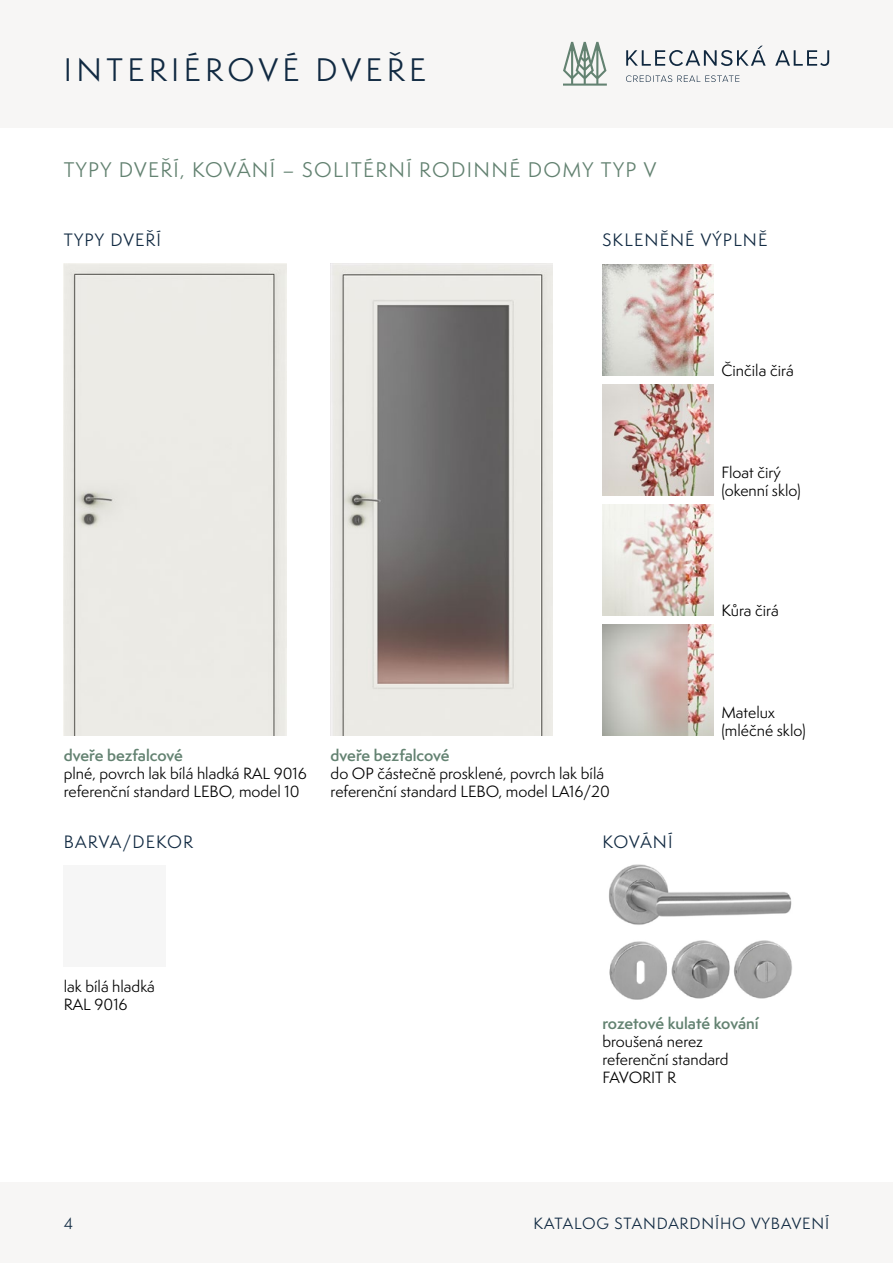
<style>
.page{position:relative;width:893px;height:1263px;background:#fff}
.page>*{position:absolute;margin:0;border:0;box-sizing:border-box;transform-origin:0 0}
.t1{font:30px "Semplicita Pro";letter-spacing:.15em;color:#112a42}
.t2{font:19.5px "Semplicita Pro";letter-spacing:.07em;color:#638271}
.t3{font:16.5px "Semplicita Pro";letter-spacing:.07em;color:#112a42}
.t4{font:15px/18px "Semplicita Pro";color:#000}
.t5{font:600 15px "Semplicita Pro";letter-spacing:-.01em;color:#638271}
.t6{font:15px "Semplicita Pro";letter-spacing:.06em;color:#112a42}
</style>
<div class="page">
<div style="left:0;top:1182px;width:893px;height:81px;background:#f7f6f5"></div>
<div style="left:0;top:0;width:893px;height:128px;background:#f7f6f5"></div>
<svg style="left:626px;top:75px;width:113px;height:7px"></svg>
<svg style="left:626px;top:46px;width:203px;height:20px"></svg>
<svg style="left:563px;top:42px;width:44px;height:44px"></svg>
<img style="left:602px;top:265px;width:111px;height:111px">
<img style="left:602px;top:385px;width:111px;height:111px">
<img style="left:602px;top:505px;width:111px;height:111px">
<img style="left:602px;top:625px;width:111px;height:111px">
<img style="left:331px;top:264px;width:222px;height:472px">
<div style="left:64px;top:264px;width:222px;height:472px;background:#ecebe6"></div>
<img style="left:609px;top:864px;width:183px;height:61px">
<img style="left:671px;top:940px;width:121px;height:59px">
<img style="left:609px;top:941px;width:58px;height:59px">
<h1 class="t1" style="left:64px;top:48px;width:364px">INTERIÉROVÉ DVEŘE</h1>
<h2 class="t2" style="left:64px;top:156px;width:594px">TYPY DVEŘÍ, KOVÁNÍ – SOLITÉRNÍ RODINNÉ DOMY TYP V</h2>
<p class="t3" style="left:64px;top:228px;width:99px">TYPY DVEŘÍ</p>
<p class="t3" style="left:602px;top:228px;width:167px">SKLENĚNÉ VÝPLNĚ</p>
<p class="t4" style="left:721px;top:361px;width:74px">Činčila čirá</p>
<p class="t4" style="left:721px;top:463px;width:81px">Float čirý (okenní sklo)</p>
<p class="t4" style="left:721px;top:601px;width:59px">Kůra čirá</p>
<p class="t5" style="left:64px;top:744px;width:121px">dveře bezfalcové</p>
<p class="t4" style="left:64px;top:764px;width:245px">plné, povrch lak bílá hladká RAL 9016 referenční standard LEBO, model 10</p>
<p class="t3" style="left:64px;top:830px;width:131px">BARVA/DEKOR</p>
<p class="t5" style="left:331px;top:744px;width:121px">dveře bezfalcové</p>
<p class="t4" style="left:331px;top:764px;width:281px">do OP částečně prosklené, povrch lak bílá referenční standard LEBO, model LA16/20</p>
<p class="t3" style="left:602px;top:830px;width:72px">KOVÁNÍ</p>
<p class="t4" style="left:721px;top:703px;width:86px">Matelux (mléčné sklo)</p>
<p class="t4" style="left:64px;top:977px;width:92px">lak bílá hladká<br>RAL 9016</p>
<p class="t5" style="left:602px;top:1012px;width:158px">rozetové kulaté kování</p>
<p class="t4" style="left:602px;top:1032px;width:128px">broušená nerez referenční standard<br>FAVORIT R</p>
<p class="t6" style="left:64px;top:1213px;width:11px">4</p>
<p class="t6" style="left:533px;top:1213px;width:297px">KATALOG STANDARDNÍHO VYBAVENÍ</p>
</div>
